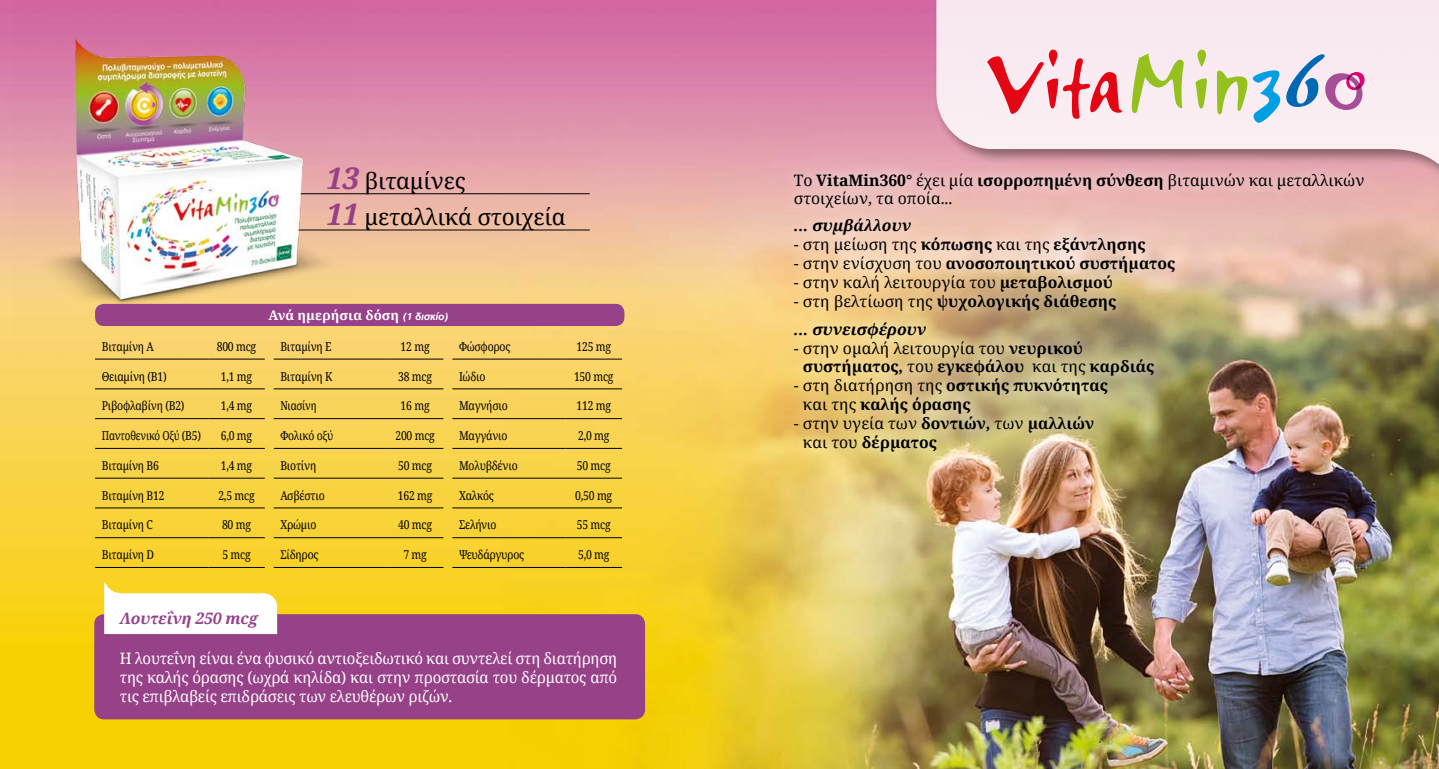
<style>
.page{position:relative;width:1439px;height:769px;background:#fff}
.page>*{position:absolute;margin:0;border:0;box-sizing:border-box;transform-origin:0 0}
.t1{font:22.57px/35.7px "Noto Serif";letter-spacing:-.01em;color:#000}
.t2{font:700 15.75px/18.9px "Noto Serif";color:#000}
.t3{font:15.75px/18.9px "Noto Serif";letter-spacing:-.015em;color:#fff;text-align:justify;scale:.95 1}
.t4{font:15.75px/18.9px "Noto Serif";color:#000}
.t5{font:italic 700 15.75px "Noto Serif";letter-spacing:-.01em;color:#964188}
.t6{font:italic 700 15.75px "Noto Serif";color:#000}
.t7{font:700 13.3px "Noto Serif";color:#fff}
.t8{font:12.25px "Noto Serif";letter-spacing:-.02em;color:#000;scale:.85 1}
.t9{font:12.25px "Noto Serif";letter-spacing:-.02em;color:#000;scale:.8 1}
.s1{font-weight:700;font-style:italic;font-size:29.75px;color:#964188}
.s2{font-weight:700}
.s3{font-weight:400}
.s4{font-style:italic}
.s5{font-family:"UB Helvetica Bold";font-weight:400;font-style:italic;font-size:9.97px}
</style>
<div class="page">
<img style="left:0;top:0;width:1439px;height:769px">
<div style="left:94px;top:614px;width:551px;height:105px;background:#964188;border-radius:10px"></div>
<svg style="left:104px;top:582px;width:173px;height:52px"></svg>
<hr style="left:227px;top:193px;width:363px;height:1px;background:#000">
<hr style="left:227px;top:230px;width:363px;height:1px;background:#000">
<svg style="left:936px;top:0;width:503px;height:195px;background:#f1dde4"></svg>
<div style="left:782px;top:161px;width:594px;height:60px;background:#fff;opacity:.75"></div>
<div style="left:782px;top:206px;width:405px;height:259px;background:#fff;opacity:.75"></div>
<svg style="left:987px;top:50px;width:135px;height:69px;background:#f3aeb5"></svg>
<svg style="left:1132px;top:53px;width:51px;height:60px;background:#d3dba2"></svg>
<svg style="left:1195px;top:50px;width:12px;height:59px"></svg>
<svg style="left:1217px;top:70px;width:63px;height:53px;background:#b1d3c5"></svg>
<svg style="left:1286px;top:54px;width:78px;height:56px;background:#c1b6d5"></svg>
<img style="left:13px;top:0;width:339px;height:335px">
<hr style="left:95px;top:389px;width:113px;height:1px;background:#000">
<hr style="left:208px;top:389px;width:57px;height:1px;background:#000">
<hr style="left:95px;top:418px;width:113px;height:1px;background:#000">
<hr style="left:208px;top:418px;width:57px;height:1px;background:#000">
<hr style="left:95px;top:448px;width:113px;height:1px;background:#000">
<hr style="left:208px;top:448px;width:57px;height:1px;background:#000">
<hr style="left:95px;top:478px;width:113px;height:1px;background:#000">
<hr style="left:208px;top:478px;width:57px;height:1px;background:#000">
<hr style="left:95px;top:508px;width:113px;height:1px;background:#000">
<hr style="left:208px;top:508px;width:57px;height:1px;background:#000">
<hr style="left:95px;top:537px;width:113px;height:1px;background:#000">
<hr style="left:208px;top:537px;width:57px;height:1px;background:#000">
<hr style="left:95px;top:567px;width:113px;height:1px;background:#000">
<hr style="left:208px;top:567px;width:57px;height:1px;background:#000">
<hr style="left:95px;top:359px;width:113px;height:1px;background:#000">
<hr style="left:208px;top:359px;width:57px;height:1px;background:#000">
<hr style="left:452px;top:359px;width:113px;height:1px;background:#000">
<hr style="left:565px;top:359px;width:57px;height:1px;background:#000">
<hr style="left:452px;top:389px;width:113px;height:1px;background:#000">
<hr style="left:565px;top:389px;width:57px;height:1px;background:#000">
<hr style="left:452px;top:418px;width:113px;height:1px;background:#000">
<hr style="left:565px;top:418px;width:57px;height:1px;background:#000">
<hr style="left:452px;top:448px;width:113px;height:1px;background:#000">
<hr style="left:565px;top:448px;width:57px;height:1px;background:#000">
<hr style="left:452px;top:478px;width:113px;height:1px;background:#000">
<hr style="left:565px;top:478px;width:57px;height:1px;background:#000">
<hr style="left:452px;top:508px;width:113px;height:1px;background:#000">
<hr style="left:565px;top:508px;width:57px;height:1px;background:#000">
<hr style="left:452px;top:537px;width:113px;height:1px;background:#000">
<hr style="left:565px;top:537px;width:57px;height:1px;background:#000">
<hr style="left:452px;top:567px;width:113px;height:1px;background:#000">
<hr style="left:565px;top:567px;width:57px;height:1px;background:#000">
<hr style="left:274px;top:359px;width:113px;height:1px;background:#000">
<hr style="left:387px;top:359px;width:56px;height:1px;background:#000">
<hr style="left:274px;top:389px;width:113px;height:1px;background:#000">
<hr style="left:387px;top:389px;width:56px;height:1px;background:#000">
<hr style="left:274px;top:418px;width:113px;height:1px;background:#000">
<hr style="left:387px;top:418px;width:56px;height:1px;background:#000">
<hr style="left:274px;top:448px;width:113px;height:1px;background:#000">
<hr style="left:387px;top:448px;width:56px;height:1px;background:#000">
<hr style="left:274px;top:478px;width:113px;height:1px;background:#000">
<hr style="left:387px;top:478px;width:56px;height:1px;background:#000">
<hr style="left:274px;top:508px;width:113px;height:1px;background:#000">
<hr style="left:387px;top:508px;width:56px;height:1px;background:#000">
<hr style="left:274px;top:537px;width:113px;height:1px;background:#000">
<hr style="left:387px;top:537px;width:56px;height:1px;background:#000">
<hr style="left:274px;top:567px;width:113px;height:1px;background:#000">
<hr style="left:387px;top:567px;width:56px;height:1px;background:#000">
<div style="left:95px;top:304px;width:529px;height:22px;background:#964188;border-radius:9px"></div>
<p class="t8" style="left:102px;top:338px;width:63px">Βιταμίνη Α</p>
<p class="t8" style="left:217px;top:338px;width:48px">800 mcg</p>
<p class="t8" style="left:102px;top:368px;width:78px">Θειαμίνη (Β1)</p>
<p class="t8" style="left:221px;top:368px;width:38px">1,1 mg</p>
<p class="t8" style="left:102px;top:397px;width:99px">Ριβοφλαβίνη (Β2)</p>
<p class="t8" style="left:221px;top:397px;width:38px">1,4 mg</p>
<p class="t9" style="left:102px;top:427px;width:126px">Παντοθενικό Οξύ (B5)</p>
<p class="t8" style="left:221px;top:427px;width:38px">6,0 mg</p>
<p class="t8" style="left:102px;top:457px;width:69px">Βιταμίνη Β6</p>
<p class="t8" style="left:221px;top:457px;width:38px">1,4 mg</p>
<p class="t8" style="left:102px;top:487px;width:75px">Βιταμίνη Β12</p>
<p class="t8" style="left:218px;top:487px;width:44px">2,5 mcg</p>
<p class="t8" style="left:102px;top:516px;width:62px">Βιταμίνη C</p>
<p class="t8" style="left:222px;top:516px;width:36px">80 mg</p>
<p class="t8" style="left:102px;top:546px;width:63px">Βιταμίνη D</p>
<p class="t8" style="left:222px;top:546px;width:35px">5 mcg</p>
<h1 class="t1" style="left:326px;top:162px;width:241px"><span class="s1">13</span> βιταμίνες<br><span class="s1">11</span> μεταλλικά στοιχεία</h1>
<p class="t4" style="left:794px;top:170px;width:572px">Το <span class="s2">VitaMin360°</span> έχει μία <span class="s2">ισορροπημένη σύνθεση</span> βιταμινών και μεταλλικών στοιχείων, τα οποία...</p>
<p class="t6" style="left:794px;top:215px;width:119px">... συμβάλλουν</p>
<p class="t4" style="left:794px;top:235px;width:353px">- στη μείωση της <span class="s2">κόπωσης</span> και της <span class="s2">εξάντλησης</span></p>
<p class="t2" style="left:794px;top:254px;width:383px"><span class="s3">- στην ενίσχυση του</span> ανοσοποιητικού συστήματος</p>
<p class="t4" style="left:794px;top:272px;width:320px">- στην καλή λειτουργία του <span class="s2">μεταβολισμού</span></p>
<p class="t2" style="left:794px;top:287px;width:324px;line-height:27.7px"><span class="s3">- στη βελτίωση της</span> ψυχολογικής διάθεσης <span class="s4">... συνεισφέρουν</span></p>
<p class="t2" style="left:803px;top:338px;width:353px;text-indent:-9px"><span class="s3">- στην ομαλή λειτουργία του</span> νευρικού συστήματος, <span class="s3">του</span> εγκεφάλου <span class="s3">και της</span> καρδιάς</p>
<p class="t2" style="left:803px;top:376px;width:306px;text-indent:-9px"><span class="s3">- στη διατήρηση της</span> οστικής πυκνότητας <span class="s3">και της</span> καλής όρασης</p>
<p class="t2" style="left:803px;top:413px;width:293px;text-indent:-9px"><span class="s3">- στην υγεία των</span> δοντιών, <span class="s3">των</span> μαλλιών <span class="s3">και του</span> δέρματος</p>
<p class="t7" style="left:268px;top:306px;width:182px">Ανά ημερήσια δόση <span class="s5">(1 δισκίo)</span></p>
<p class="t8" style="left:280px;top:338px;width:62px">Βιταμίνη Ε</p>
<p class="t8" style="left:401px;top:338px;width:36px">12 mg</p>
<p class="t8" style="left:280px;top:368px;width:63px">Βιταμίνη Κ</p>
<p class="t8" style="left:398px;top:368px;width:41px">38 mcg</p>
<p class="t9" style="left:280px;top:397px;width:47px">Νιασίνη</p>
<p class="t8" style="left:401px;top:397px;width:36px">16 mg</p>
<p class="t8" style="left:280px;top:427px;width:64px">Φολικό οξύ</p>
<p class="t8" style="left:395px;top:427px;width:48px">200 mcg</p>
<p class="t8" style="left:280px;top:457px;width:44px">Βιοτίνη</p>
<p class="t8" style="left:398px;top:457px;width:41px">50 mcg</p>
<p class="t8" style="left:280px;top:487px;width:54px">Ασβέστιο</p>
<p class="t8" style="left:398px;top:487px;width:42px">162 mg</p>
<p class="t8" style="left:280px;top:516px;width:44px">Χρώμιο</p>
<p class="t8" style="left:398px;top:516px;width:41px">40 mcg</p>
<p class="t8" style="left:280px;top:546px;width:46px">Σίδηρος</p>
<p class="t8" style="left:403px;top:546px;width:29px">7 mg</p>
<p class="t8" style="left:459px;top:338px;width:62px">Φώσφορος</p>
<p class="t8" style="left:576px;top:338px;width:42px">125 mg</p>
<p class="t8" style="left:459px;top:368px;width:33px">Ιώδιο</p>
<p class="t8" style="left:574px;top:368px;width:48px">150 mcg</p>
<p class="t8" style="left:459px;top:397px;width:59px">Mαγνήσιο</p>
<p class="t8" style="left:576px;top:397px;width:42px">112 mg</p>
<p class="t8" style="left:459px;top:427px;width:59px">Μαγγάνιο</p>
<p class="t8" style="left:578px;top:427px;width:38px">2,0 mg</p>
<p class="t8" style="left:459px;top:457px;width:71px">Μολυβδένιο</p>
<p class="t8" style="left:577px;top:457px;width:41px">50 mcg</p>
<p class="t8" style="left:459px;top:487px;width:42px">Χαλκός</p>
<p class="t8" style="left:575px;top:487px;width:45px">0,50 mg</p>
<p class="t8" style="left:459px;top:516px;width:45px">Σελήνιο</p>
<p class="t8" style="left:577px;top:516px;width:41px">55 mcg</p>
<p class="t8" style="left:459px;top:546px;width:78px">Ψευδάργυρος</p>
<p class="t8" style="left:578px;top:546px;width:38px">5,0 mg</p>
<p class="t5" style="left:120px;top:607px;width:139px">Λουτεΐνη 250 mcg</p>
<p class="t3" style="left:120px;top:648px;width:525px">H λουτεΐνη είναι ένα φυσικό αντιοξειδωτικό και συντελεί στη διατήρηση της καλής όρασης (ωχρά κηλίδα) και στην προστασία του δέρματος από τις επιβλαβείς επιδράσεις των ελευθέρων ριζών.</p>
</div>
